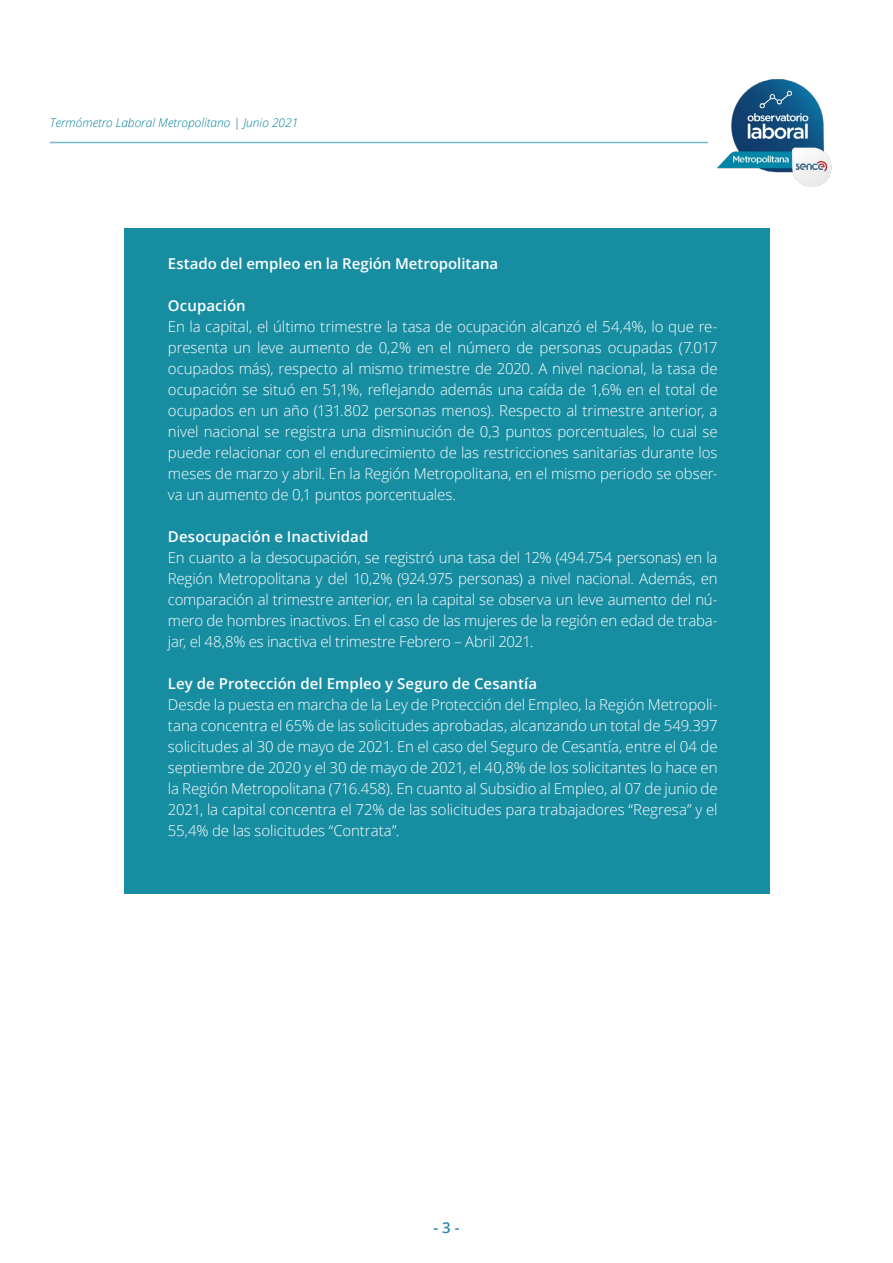
<style>
.page{position:relative;width:893px;height:1263px;background:#fff}
.page>*{position:absolute;margin:0;border:0;box-sizing:border-box;transform-origin:0 0}
.t1{font:300 15px/21px "Open Sans";letter-spacing:-.005em;color:#fff;text-align:justify}
.t2{font:600 15px "Open Sans";letter-spacing:.005em;color:#fff}
.t3{font:600 15px "Open Sans";color:#3085b3}
.t4{font:italic 300 12px "Open Sans";color:#008299}
</style>
<div class="page">
<img style="left:703px;top:79px;width:129px;height:108px">
<hr style="left:50px;top:142px;width:658px;height:1px;background:#008299">
<div style="left:124px;top:229px;width:646px;height:665px;background:#178da2"></div>
<p class="t4" style="left:50px;top:115px;width:250px">Termómetro Laboral Metropolitano | Junio 2021</p>
<p class="t2" style="left:168px;top:253px;width:332px">Estado del empleo en la Región Metropolitana</p>
<p class="t2" style="left:168px;top:295px;width:79px">Ocupación</p>
<p class="t1" style="left:168px;top:315px;width:551px">En la capital, el último trimestre la tasa de ocupación alcanzó el 54,4%, lo que re&shy;presenta un leve aumento de 0,2% en el número de personas ocupadas (7.017 ocupados más), respecto al mismo trimestre de 2020. A nivel nacional, la tasa de ocupación se situó en 51,1%, reflejando además una caída de 1,6% en el total de ocupados en un año (131.802 personas menos). Respecto al trimestre anterior, a nivel nacional se registra una disminución de 0,3 puntos porcentuales, lo cual se puede relacionar con el endurecimiento de las restricciones sanitarias durante los meses de marzo y abril. En la Región Metropolitana, en el mismo periodo se obser&shy;va un aumento de 0,1 puntos porcentuales.</p>
<p class="t2" style="left:168px;top:526px;width:202px">Desocupación e Inactividad</p>
<p class="t1" style="left:168px;top:546px;width:551px">En cuanto a la desocupación, se registró una tasa del 12% (494.754 personas) en la Región Metropolitana y del 10,2% (924.975 personas) a nivel nacional. Además, en comparación al trimestre anterior, en la capital se observa un leve aumento del nú&shy;mero de hombres inactivos. En el caso de las mujeres de la región en edad de traba&shy;jar, el 48,8% es inactiva el trimestre Febrero – Abril 2021.</p>
<p class="t2" style="left:168px;top:673px;width:371px">Ley de Protección del Empleo y Seguro de Cesantía</p>
<p class="t1" style="left:168px;top:693px;width:551px">Desde la puesta en marcha de la Ley de Protección del Empleo, la Región Metropoli&shy;tana concentra el 65% de las solicitudes aprobadas, alcanzando un total de 549.397 solicitudes al 30 de mayo de 2021. En el caso del Seguro de Cesantía, entre el 04 de septiembre de 2020 y el 30 de mayo de 2021, el 40,8% de los solicitantes lo hace en la Región Metropolitana (716.458). En cuanto al Subsidio al Empleo, al 07 de junio de 2021, la capital concentra el 72% de las solicitudes para trabajadores “Regresa” y el 55,4% de las solicitudes “Contrata”.</p>
<p class="t3" style="left:433px;top:1217px;width:28px">- 3 -</p>
</div>
